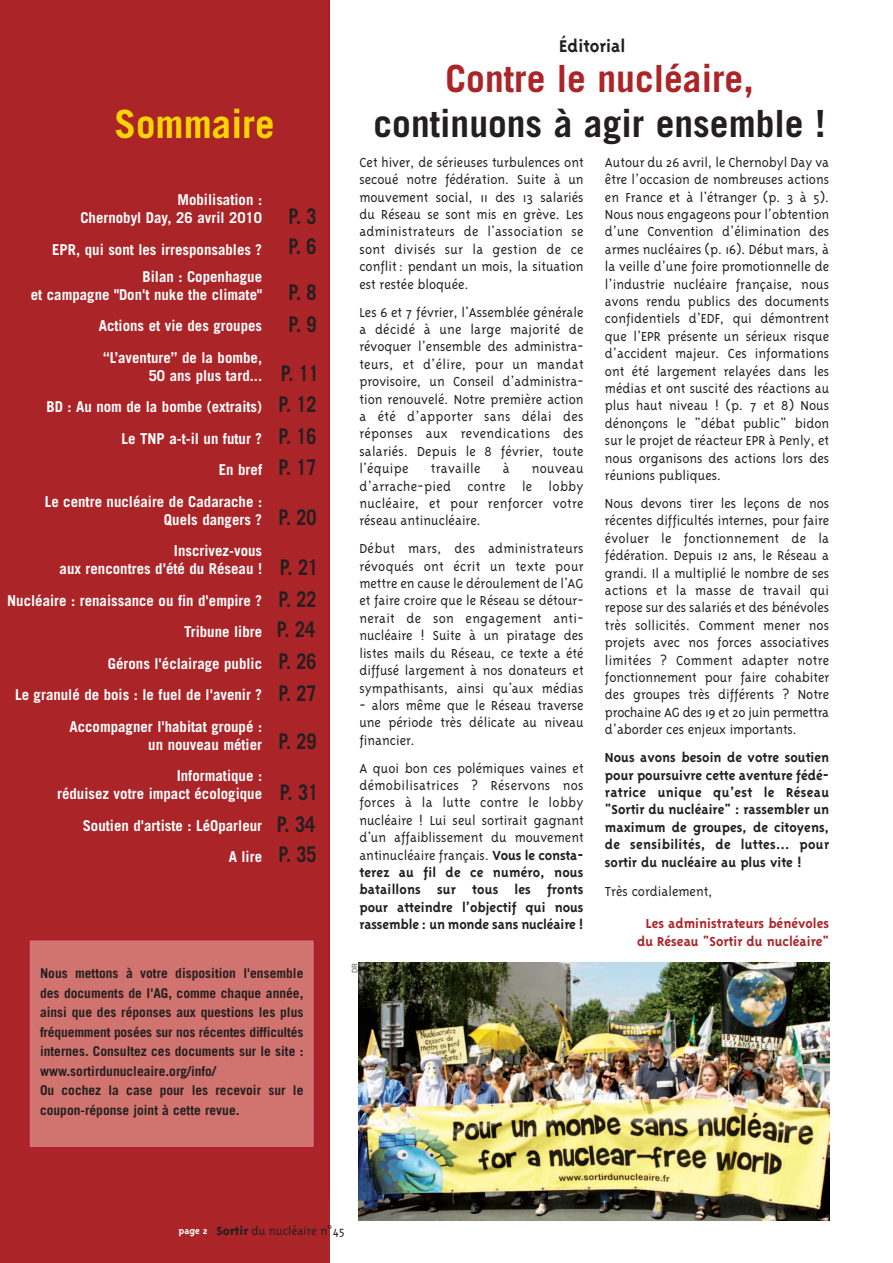
<style>
.page{position:relative;width:893px;height:1263px;background:#fff}
.page>*{position:absolute;margin:0;border:0;box-sizing:border-box;transform-origin:0 0}
.t1{font:700 39px "Trade Gothic LT Std";color:#fcd406}
.t2{font:700 37.5px "Trade Gothic LT Std";color:#231f20}
.t3{font:700 37.5px "Trade Gothic LT Std";color:#ab2428}
.t4{font:700 21.6px/30.6px "Trade Gothic LT Std";color:#231f20;scale:.83 1}
.t5{font:700 19.5px "Triplex";color:#231f20}
.t6{font:300 15px/17.4px "Triplex";color:#231f20;text-align:justify}
.t7{font:700 15px/31.5px "Trade Gothic LT Std";color:#fff;text-align:right}
.t8{font:700 15px/17.4px "Triplex";color:#231f20;text-align:justify}
.t9{font:700 15px/17.4px "Triplex";color:#ab2428;text-align:center}
.t10{font:300 15px "Triplex";letter-spacing:.02em;color:#231f20}
.t11{font:700 13.5px/19.5px "Trade Gothic LT Std";color:#231f20}
.t12{font:300 13.5px "Triplex";color:#231f20}
.t13{font:300 7.5px "Trade Gothic LT Std";color:#231f20}
.s1{font-weight:700}
.s2{font-weight:700;font-size:10.5px;color:#fff}
.s3{font-weight:800}
.s4{font-family:"Arial Narrow";font-weight:400}
</style>
<div class="page">
<div style="left:0;top:0;width:330px;height:1263px;background:#ab2428"></div>
<hr style="left:329px;top:0;width:1px;height:1199px;background:#b90f36">
<div style="left:30px;top:940px;width:284px;height:207px;background:#d1736e"></div>
<div style="left:29px;top:939px;width:286px;height:209px;border:1px solid #b90f36"></div>
<img style="left:359px;top:962px;width:470px;height:258px">
<h1 class="t1" style="left:114px;top:110px;width:162px">Sommaire</h1>
<p class="t7" style="left:80px;top:192px;width:183px;line-height:18px">Mobilisation :<br>Chernobyl Day, 26 avril 2010</p>
<p class="t7" style="left:52px;top:237px;width:211px;line-height:27px">EPR, qui sont les irresponsables ?<br>Bilan : Copenhague</p>
<p class="t7" style="left:99px;top:280px;width:165px;text-align:justify;text-indent:-68px">et campagne "Don't nuke the climate" Actions et vie des groupes “L’aventure” de la bombe,</p>
<p class="t7" style="left:45px;top:361px;width:219px">50 ans plus tard...<br>BD : Au nom de la bombe (extraits)<br>Le TNP a-t-il un futur ?<br>En bref<br>Le centre nucléaire de Cadarache :</p>
<p class="t7" style="left:164px;top:505px;width:100px">Quels dangers ?<br>Inscrivez-vous</p>
<p class="t7" style="left:7px;top:555px;width:256px">aux rencontres d'été du Réseau !<br>Nucléaire : renaissance ou fin d'empire ?<br>Tribune libre<br>Gérons l'éclairage public<br>Le granulé de bois : le fuel de l'avenir ?<br>Accompagner l'habitat groupé :</p>
<p class="t7" style="left:148px;top:730px;width:115px">un nouveau métier<br>Informatique :</p>
<p class="t7" style="left:57px;top:780px;width:206px">réduisez votre impact écologique<br>Soutien d'artiste : LéOparleur<br>A lire</p>
<h3 class="t4" style="left:288px;top:202px;width:35px">P. 3</h3>
<h3 class="t4" style="left:288px;top:233px;width:35px">P. 6</h3>
<h3 class="t4" style="left:288px;top:279px;width:35px">P. 8</h3>
<h3 class="t4" style="left:288px;top:311px;width:35px">P. 9</h3>
<h3 class="t4" style="left:281px;top:360px;width:48px">P. 11</h3>
<h3 class="t4" style="left:278px;top:391px;width:48px">P. 12</h3>
<h3 class="t4" style="left:278px;top:423px;width:48px">P. 16</h3>
<h3 class="t4" style="left:278px;top:454px;width:48px">P. 17</h3>
<h3 class="t4" style="left:278px;top:504px;width:48px">P. 20</h3>
<h3 class="t4" style="left:280px;top:553px;width:48px">P. 21</h3>
<h3 class="t4" style="left:278px;top:585px;width:48px">P. 22</h3>
<h3 class="t4" style="left:277px;top:616px;width:48px">P. 24</h3>
<h3 class="t4" style="left:278px;top:648px;width:48px">P. 26</h3>
<h3 class="t4" style="left:278px;top:680px;width:48px">P. 27</h3>
<h3 class="t4" style="left:278px;top:728px;width:48px">P. 29</h3>
<h3 class="t4" style="left:280px;top:779px;width:48px">P. 31</h3>
<h3 class="t4" style="left:277px;top:810px;width:49px">P. 34<br>P. 35</h3>
<p class="t11" style="left:40px;top:965px;width:265px">Nous mettons à votre disposition l'ensemble des documents de l'AG, comme chaque année, ainsi que des réponses aux questions les plus fréquemment posées sur nos récentes difficultés internes. Consultez ces documents sur le site : www.sortirdunucleaire.org/info/<br>Ou cochez la case pour les recevoir sur le coupon-réponse joint à cette revue.</p>
<h3 class="t5" style="left:559px;top:34px;width:68px">Éditorial</h3>
<h2 class="t3" style="left:445px;top:65px;width:310px">Contre le nucléaire,</h2>
<h2 class="t2" style="left:374px;top:110px;width:454px">continuons à agir ensemble !</h2>
<p class="t6" style="left:359px;top:153px;width:226px">Cet hiver, de sérieuses turbulences ont secoué notre fédération. Suite à un mouvement social, 11 des 13 salariés du Réseau se sont mis en grève. Les administrateurs de l'association se sont divisés sur la gestion de ce conflit: pendant un mois, la situation est restée bloquée.</p>
<p class="t6" style="left:359px;top:303px;width:226px">Les 6 et 7 février, l'Assemblée générale a décidé à une large majorité de révoquer l’ensemble des administra&shy;teurs, et d’élire, pour un mandat provisoire, un Conseil d’administra&shy;tion renouvelé. Notre première action a été d’apporter sans délai des réponses aux revendications des salariés. Depuis le 8 février, toute l'équipe</p>
<p class="t10" style="left:431px;top:459px;width:51px">travaille</p>
<p class="t6" style="left:503px;top:459px;width:8px">à</p>
<p class="t6" style="left:359px;top:459px;width:226px;text-indent:172px">nouveau d’arrache-pied contre le lobby nucléaire, et pour renforcer votre réseau antinucléaire.</p>
<p class="t6" style="left:359px;top:539px;width:226px">Début mars, des administrateurs révoqués ont écrit un texte pour mettre en cause le déroulement de l'AG et faire croire que le Réseau se détour&shy;nerait de son engagement anti&shy;nucléaire ! Suite à un piratage des listes mails du Réseau, ce texte a été diffusé largement à nos donateurs et sympathisants, ainsi qu'aux médias</p>
<p class="t6" style="left:359px;top:696px;width:226px">- alors même que le Réseau traverse une période très délicate au niveau financier.</p>
<p class="t6" style="left:359px;top:759px;width:226px">A quoi bon ces polémiques vaines et démobilisatrices ? Réservons nos forces à la lutte contre le lobby nucléaire ! Lui seul sortirait gagnant d'un affaiblissement du mouvement antinucléaire français. <span class="s1">Vous le consta&shy;terez au fil de ce numéro, nous bataillons sur tous les fronts pour atteindre l’objectif qui nous rassemble : un monde sans nucléaire !</span></p>
<p class="t13" style="left:352px;top:973px;width:12px;rotate:-90deg">DR</p>
<p class="t6" style="left:605px;top:153px;width:226px">Autour du 26 avril, le Chernobyl Day va être l’occasion de nombreuses actions en France et à l'étranger (p. 3 à 5).<br>Nous nous engageons pour l’obtention d’une Convention d’élimination des armes nucléaires (p. 16). Début mars, à la veille d’une foire promotionnelle de l’industrie nucléaire française, nous avons rendu publics des documents confidentiels d’EDF, qui démontrent que l’EPR présente un sérieux risque d’accident majeur. Ces informations ont été largement relayées dans les médias et ont suscité des réactions au plus haut niveau ! (p. 7 et 8) Nous dénonçons le "débat public" bidon sur le projet de réacteur EPR à Penly, et nous organisons des actions lors des réunions publiques.</p>
<p class="t6" style="left:605px;top:494px;width:226px">Nous devons tirer les leçons de nos récentes difficultés internes, pour faire évoluer le fonctionnement de la fédération. Depuis 12 ans, le Réseau a grandi. Il a multiplié le nombre de ses actions et la masse de travail qui repose sur des salariés et des bénévoles très sollicités. Comment mener nos projets avec nos forces associatives limitées ? Comment adapter notre fonctionnement pour faire cohabiter des groupes très différents ? Notre prochaine AG des 19 et 20 juin permettra d’aborder ces enjeux importants.</p>
<p class="t8" style="left:605px;top:748px;width:226px">Nous avons besoin de votre soutien pour poursuivre cette aventure fédé&shy;ratrice unique qu’est le Réseau "Sortir du nucléaire" : rassembler un maximum de groupes, de citoyens, de sensibilités, de luttes… pour sortir du nucléaire au plus vite !</p>
<p class="t6" style="left:605px;top:882px;width:109px">Très cordialement,</p>
<p class="t9" style="left:637px;top:914px;width:194px">Les administrateurs bénévoles du Réseau "Sortir du nucléaire"</p>
<p class="t12" style="left:179px;top:1222px;width:168px"><span class="s2">page 2</span> <span class="s3">Sortir</span> du nucléaire n<span class="s4">°</span>45</p>
</div>
